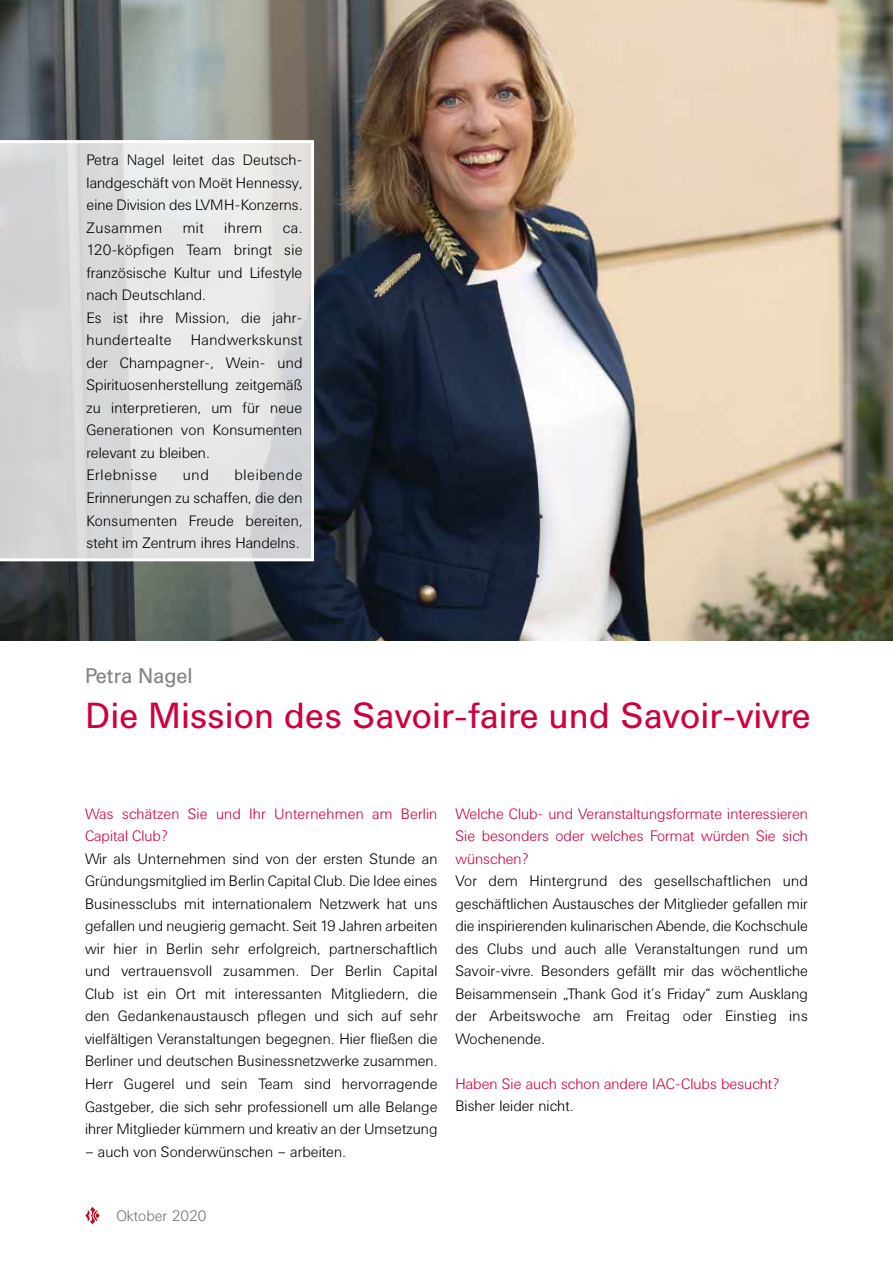
<style>
.page{position:relative;width:893px;height:1263px;background:#fff}
.page>*{position:absolute;margin:0;border:0;box-sizing:border-box;transform-origin:0 0}
.t1{font:36px "Univers BQ";color:#cf003f}
.t2{font:21px "Univers BQ";color:#808183}
.t3{font:300 15px/22.5px "Univers BQ";letter-spacing:.005em;color:#000;text-align:justify}
.t4{font:300 15px/22.5px "Univers BQ";color:#cf003f}
.t5{font:300 15px "Univers BQ";color:#707172}
</style>
<div class="page">
<svg style="left:85px;top:1207px;width:15px;height:17px"></svg>
<img style="left:0;top:0;width:893px;height:640px">
<svg style="left:0;top:140px;width:314px;height:421px;background:#dedfdf"></svg>
<p class="t3" style="left:87px;top:149px;width:217px;text-align:left">Petra Nagel leitet das Deutsch&shy;landgeschäft von Moët Hennessy, eine Division des LVMH-Konzerns.<br>Zusammen</p>
<p class="t3" style="left:183px;top:217px;width:23px">mit</p>
<p class="t3" style="left:224px;top:217px;width:40px">ihrem</p>
<p class="t3" style="left:87px;top:217px;width:217px;text-align:left;text-indent:196px">ca.<br>120-köpfigen Team bringt sie französische Kultur und Lifestyle nach Deutschland.<br>Es ist ihre Mission, die jahr&shy;hundertealte</p>
<p class="t3" style="left:87px;top:329px;width:218px;text-align:left;text-indent:104px">Handwerkskunst der Champagner-, Wein- und<br>Spirituosenherstellung zeitgemäß zu interpretieren, um für neue<br>Generationen von Konsumenten relevant zu bleiben.<br>Erlebnisse</p>
<p class="t3" style="left:87px;top:464px;width:218px;text-indent:148px">bleibende Erinnerungen zu schaffen, die den Konsumenten Freude bereiten, steht im Zentrum ihres Handelns.</p>
<p class="t3" style="left:183px;top:464px;width:27px">und</p>
<h2 class="t2" style="left:85px;top:664px;width:109px">Petra Nagel</h2>
<h1 class="t1" style="left:85px;top:696px;width:727px">Die Mission des Savoir-faire und Savoir-vivre</h1>
<p class="t4" style="left:85px;top:803px;width:354px">Was schätzen Sie und Ihr Unternehmen am Berlin<br>Capital Club?</p>
<p class="t3" style="left:85px;top:848px;width:354px">Wir als Unternehmen sind von der ersten Stunde an Gründungsmitglied im Berlin Capital Club. Die Idee eines Businessclubs mit internationalem Netzwerk hat uns gefallen und neugierig gemacht. Seit 19 Jahren arbeiten wir hier in Berlin sehr erfolgreich, partnerschaftlich und vertrauensvoll zusammen. Der Berlin Capital Club ist ein Ort mit interessanten Mitgliedern, die den Gedankenaustausch pflegen und sich auf sehr vielfältigen Veranstaltungen begegnen. Hier fließen die Berliner und deutschen Businessnetzwerke zusammen.<br>Herr Gugerel und sein Team sind hervorragende Gastgeber, die sich sehr professionell um alle Belange ihrer Mitglieder kümmern und kreativ an der Umsetzung</p>
<p class="t3" style="left:85px;top:1140px;width:262px">– auch von Sonderwünschen – arbeiten.</p>
<p class="t4" style="left:455px;top:802px;width:354px;text-align:justify">Welche Club- und Veranstaltungsformate interessieren Sie besonders oder welches Format würden Sie sich wünschen?</p>
<p class="t3" style="left:455px;top:870px;width:354px">Vor dem Hintergrund des gesellschaftlichen und geschäftlichen Austausches der Mitglieder gefallen mir die inspirierenden kulinarischen Abende, die Kochschule des Clubs und auch alle Veranstaltungen rund um Savoir-vivre. Besonders gefällt mir das wöchentliche Beisammensein „Thank God it’s Friday“ zum Ausklang der Arbeitswoche am Freitag oder Einstieg ins Wochenende.</p>
<p class="t4" style="left:455px;top:1073px;width:325px">Haben Sie auch schon andere IAC-Clubs besucht?</p>
<p class="t3" style="left:455px;top:1095px;width:120px">Bisher leider nicht.</p>
<p class="t5" style="left:116px;top:1207px;width:92px">Oktober 2020</p>
</div>
